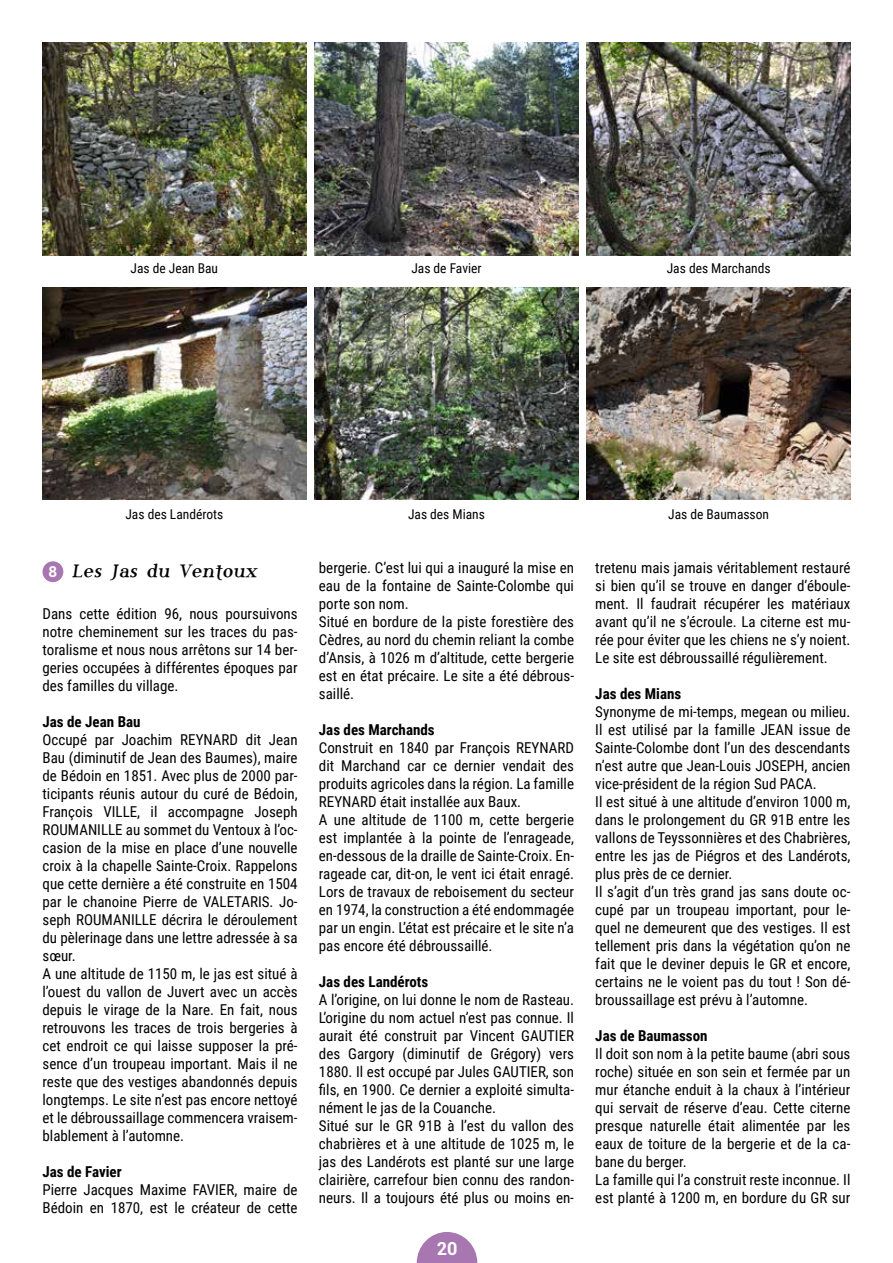
<style>
.page{position:relative;width:893px;height:1263px;background:#fff}
.page>*{position:absolute;margin:0;border:0;box-sizing:border-box;transform-origin:0 0}
.t1{font:19.5px "Phosphorus Bromide";color:#000}
.t2{font:700 18px "Roboto";color:#fff}
.t3{font:15px/18px "Roboto Condensed";color:#000}
.t4{font:700 15px "Roboto Condensed";color:#000}
.t5{font:13.5px "Roboto Condensed";color:#000}
.s1{font-family:"Roboto";font-weight:700;font-size:15px;color:#fff}
</style>
<div class="page">
<svg style="left:417px;top:1232px;width:60px;height:31px"></svg>
<div style="left:43px;top:561px;width:20px;height:21px;background:#a877b2;border-radius:50%"></div>
<img style="left:43px;top:43px;width:263px;height:212px">
<img style="left:315px;top:43px;width:263px;height:212px">
<img style="left:43px;top:287px;width:263px;height:213px">
<img style="left:315px;top:287px;width:263px;height:213px">
<img style="left:587px;top:287px;width:263px;height:213px">
<img style="left:587px;top:43px;width:263px;height:212px">
<p class="t5" style="left:130px;top:258px;width:89px">Jas de Jean Bau</p>
<p class="t5" style="left:411px;top:258px;width:72px">Jas de Favier</p>
<p class="t5" style="left:667px;top:258px;width:105px">Jas des Marchands</p>
<p class="t5" style="left:125px;top:505px;width:99px">Jas des Landérots</p>
<h1 class="t1" style="left:49px;top:562px;width:210px"><span class="s1">8</span> Les Jas du Ventoux</h1>
<p class="t3" style="left:43px;top:604px;width:257px;text-align:justify">Dans cette édition 96, nous poursuivons notre cheminement sur les traces du pas&shy;toralisme et nous nous arrêtons sur 14 ber&shy;geries occupées à différentes époques par des familles du village.</p>
<p class="t4" style="left:43px;top:711px;width:100px">Jas de Jean Bau</p>
<p class="t3" style="left:43px;top:730px;width:257px">Occupé par Joachim REYNARD dit Jean Bau (diminutif de Jean des Baumes), maire de Bédoin en 1851. Avec plus de 2000 par&shy;ticipants réunis autour du curé de Bédoin, François VILLE, il accompagne Joseph ROUMANILLE au sommet du Ventoux à l’oc&shy;casion de la mise en place d’une nouvelle croix à la chapelle Sainte-Croix. Rappelons que cette dernière a été construite en 1504 par le chanoine Pierre de VALETARIS. Jo&shy;seph ROUMANILLE décrira le déroulement du pèlerinage dans une lettre adressée à sa sœur.<br>A une altitude de 1150 m, le jas est situé à l’ouest du vallon de Juvert avec un accès depuis le virage de la Nare. En fait, nous retrouvons les traces de trois bergeries à cet endroit ce qui laisse supposer la pré&shy;sence d’un troupeau important. Mais il ne reste que des vestiges abandonnés depuis longtemps. Le site n’est pas encore nettoyé et le débroussaillage commencera vraisem&shy;blablement à l’automne.</p>
<p class="t4" style="left:43px;top:1161px;width:81px">Jas de Favier</p>
<p class="t3" style="left:43px;top:1180px;width:257px">Pierre Jacques Maxime FAVIER, maire de<br>Bédoin en 1870, est le créateur de cette</p>
<p class="t5" style="left:408px;top:505px;width:78px">Jas des Mians</p>
<p class="t5" style="left:668px;top:505px;width:102px">Jas de Baumasson</p>
<p class="t3" style="left:319px;top:558px;width:257px">bergerie. C’est lui qui a inauguré la mise en eau de la fontaine de Sainte-Colombe qui porte son nom.<br>Situé en bordure de la piste forestière des Cèdres, au nord du chemin reliant la combe d’Ansis, à 1026 m d’altitude, cette bergerie est en état précaire. Le site a été débrous&shy;saillé.</p>
<p class="t4" style="left:319px;top:719px;width:117px">Jas des Marchands</p>
<p class="t3" style="left:319px;top:738px;width:257px">Construit en 1840 par François REYNARD dit Marchand car ce dernier vendait des produits agricoles dans la région. La famille REYNARD était installée aux Baux.<br>A une altitude de 1100 m, cette bergerie est implantée à la pointe de l’enrageade, en-dessous de la draille de Sainte-Croix. En&shy;rageade car, dit-on, le vent ici était enragé.<br>Lors de travaux de reboisement du secteur en 1974, la construction a été endommagée par un engin. L’état est précaire et le site n’a pas encore été débroussaillé.</p>
<p class="t4" style="left:319px;top:971px;width:111px">Jas des Landérots</p>
<p class="t3" style="left:319px;top:990px;width:257px">A l’origine, on lui donne le nom de Rasteau.<br>L’origine du nom actuel n’est pas connue. Il aurait été construit par Vincent GAUTIER des Gargory (diminutif de Grégory) vers 1880. Il est occupé par Jules GAUTIER, son fils, en 1900. Ce dernier a exploité simulta&shy;nément le jas de la Couanche.<br>Situé sur le GR 91B à l’est du vallon des chabrières et à une altitude de 1025 m, le jas des Landérots est planté sur une large clairière, carrefour bien connu des randon&shy;neurs. Il a toujours été plus ou moins en-</p>
<p class="t2" style="left:437px;top:1235px;width:22px">20</p>
<p class="t3" style="left:595px;top:558px;width:257px;text-align:justify">tretenu mais jamais véritablement restauré si bien qu’il se trouve en danger d’éboule&shy;ment. Il faudrait récupérer les matériaux avant qu’il ne s’écroule. La citerne est mu&shy;rée pour éviter que les chiens ne s’y noient.<br>Le site est débroussaillé régulièrement.</p>
<p class="t4" style="left:595px;top:683px;width:87px">Jas des Mians</p>
<p class="t3" style="left:595px;top:702px;width:257px">Synonyme de mi-temps, megean ou milieu.<br>Il est utilisé par la famille JEAN issue de Sainte-Colombe dont l’un des descendants n’est autre que Jean-Louis JOSEPH, ancien vice-président de la région Sud PACA.<br>Il est situé à une altitude d’environ 1000 m, dans le prolongement du GR 91B entre les vallons de Teyssonnières et des Chabrières, entre les jas de Piégros et des Landérots, plus près de ce dernier.<br>Il s’agit d’un très grand jas sans doute oc&shy;cupé par un troupeau important, pour le&shy;quel ne demeurent que des vestiges. Il est tellement pris dans la végétation qu’on ne fait que le deviner depuis le GR et encore, certains ne le voient pas du tout ! Son dé&shy;broussaillage est prévu à l’automne.</p>
<p class="t4" style="left:595px;top:1025px;width:114px">Jas de Baumasson</p>
<p class="t3" style="left:595px;top:1044px;width:257px">Il doit son nom à la petite baume (abri sous roche) située en son sein et fermée par un mur étanche enduit à la chaux à l’intérieur qui servait de réserve d’eau. Cette citerne presque naturelle était alimentée par les eaux de toiture de la bergerie et de la ca&shy;bane du berger.<br>La famille qui l’a construit reste inconnue. Il est planté à 1200 m, en bordure du GR sur</p>
</div>
